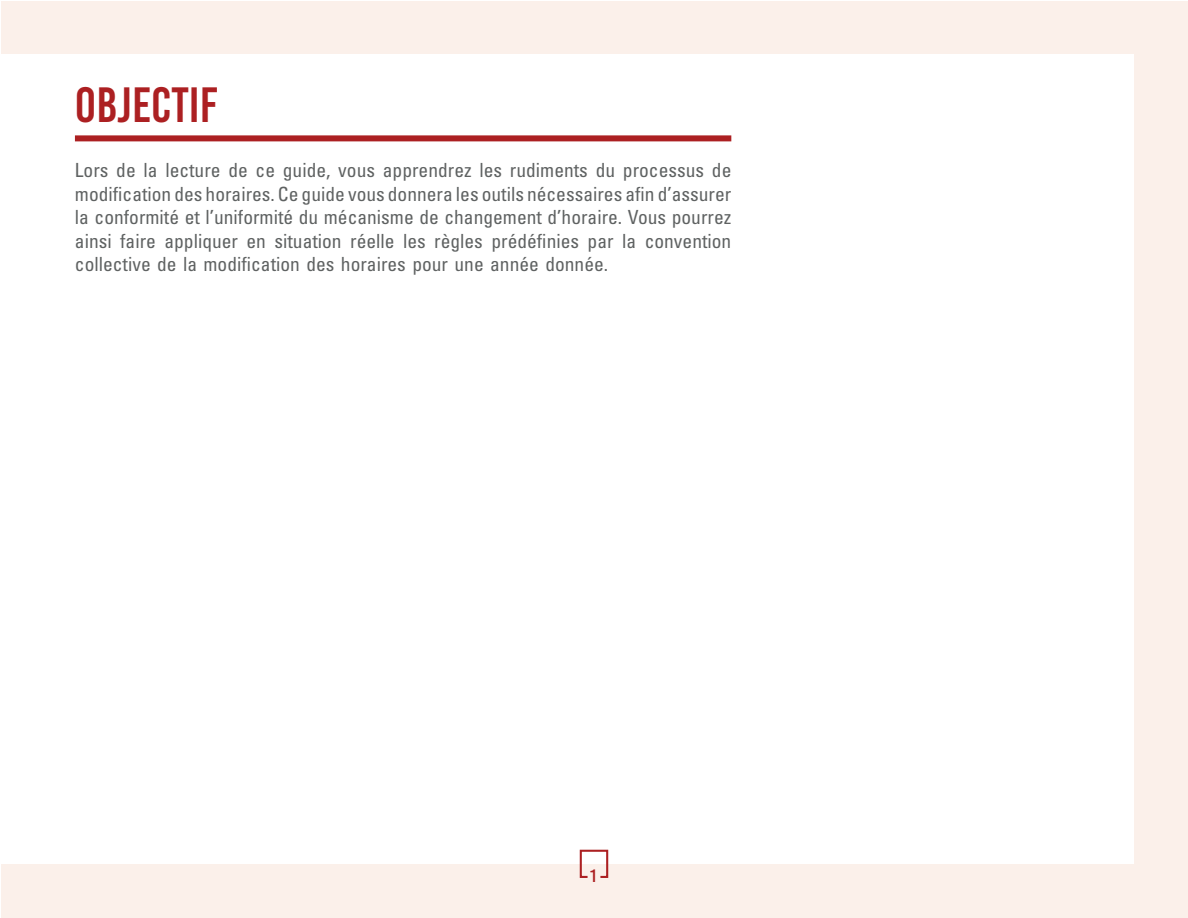
<style>
.page{position:relative;width:1188px;height:918px;background:#fff}
.page>*{position:absolute;margin:0;border:0;box-sizing:border-box;transform-origin:0 0}
.t1{font:49.5px "Bebas Kai";color:#ac2022}
.t2{font:condensed 19.5px/23.4px "Univers";color:#5f6262;text-align:justify}
.t3{font:18px "Bebas Kai";color:#ac2022}
</style>
<div class="page">
<div style="left:1px;top:1px;width:1187px;height:917px;background:#fbf0ea"></div>
<div style="left:0;top:54px;width:1134px;height:810px;background:#fff"></div>
<div style="left:75px;top:135px;width:656px;height:6px;background:#ac2022"></div>
<svg style="left:579px;top:849px;width:30px;height:29px"></svg>
<h1 class="t1" style="left:75px;top:79px;width:144px">Objectif</h1>
<p class="t2" style="left:75px;top:158px;width:658px">Lors de la lecture de ce guide, vous apprendrez les rudiments du processus de modification des horaires. Ce guide vous donnera les outils nécessaires afin ’d assurer la conformité et ’l uniformité du mécanisme de changement ’d horaire. Vous pourrez ainsi faire appliquer en situation réelle les règles prédéfinies par la convention collective de la modification des horaires pour une année donnée.</p>
<p class="t3" style="left:590px;top:866px;width:8px">1</p>
</div>
